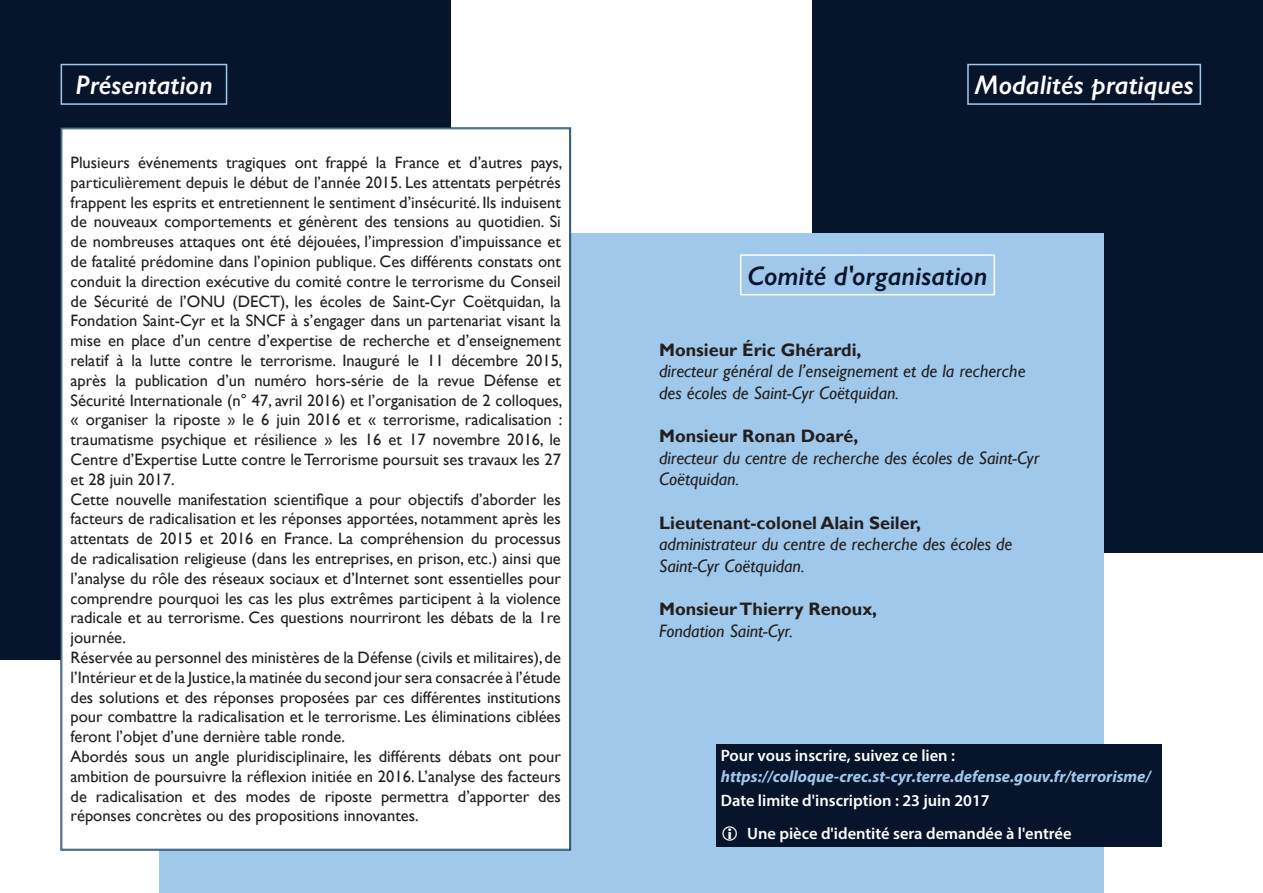
<style>
.page{position:relative;width:1263px;height:893px;background:#fff}
.page>*{position:absolute;margin:0;border:0;box-sizing:border-box;transform-origin:0 0}
.t1{font:italic 600 27px "Gill Sans";color:#fff}
.t2{font:italic 600 27px "Gill Sans";color:#06152c}
.t3{font:italic 18px/21.6px "Gill Sans";color:#231f20}
.t4{font:700 18px "Gill Sans";color:#231f20}
.t5{font:16.5px/19.8px "Gill Sans";color:#231f20}
.t6{font:600 16.5px/33.6px "Myriad Pro";color:#fff}
.t7{font:italic 700 16.5px "Myriad Pro";color:#a0c8ea}
</style>
<div class="page">
<div style="left:0;top:0;width:451px;height:659px;background:#06152c"></div>
<div style="left:812px;top:0;width:451px;height:553px;background:#06152c"></div>
<div style="left:159px;top:234px;width:472px;height:659px;background:#a0c8ea"></div>
<div style="left:631px;top:234px;width:472px;height:659px;background:#a0c8ea"></div>
<div style="left:60px;top:127px;width:511px;height:724px;background:#fff"></div>
<div style="left:61px;top:64px;width:166px;height:41px;border:2px solid #a0c8ea"></div>
<div style="left:967px;top:64px;width:234px;height:41px;border:2px solid #a0c8ea"></div>
<div style="left:740px;top:254px;width:255px;height:41px;border:2px solid #fff"></div>
<div style="left:716px;top:744px;width:446px;height:103px;background:#06152c"></div>
<h1 class="t1" style="left:75px;top:69px;width:139px">Présentation</h1>
<h1 class="t1" style="left:974px;top:69px;width:221px">Modalités pratiques</h1>
<p class="t5" style="left:71px;top:153px;width:493px">Plusieurs événements tragiques ont frappé la France et d’autres pays, particulièrement depuis le début de l’année 2015. Les attentats perpétrés frappent les esprits et entretiennent le sentiment d’insécurité. Ils induisent de nouveaux comportements et génèrent des tensions au quotidien. Si de nombreuses attaques ont été déjouées, l’impression d’impuissance et de fatalité prédomine dans l’opinion publique. Ces différents constats ont conduit la direction exécutive du comité contre le terrorisme du Conseil de Sécurité de l’ONU (DECT), les écoles de Saint-Cyr Coëtquidan, la Fondation Saint-Cyr et la SNCF à s’engager dans un partenariat visant la mise en place d’un centre d’expertise de recherche et d’enseignement relatif à la lutte contre le terrorisme. Inauguré le 11 décembre 2015, après la publication d’un numéro hors-série de la revue Défense et Sécurité Internationale (n° 47, avril 2016) et l’organisation de 2 colloques, « organiser la riposte » le 6 juin 2016 et « terrorisme, radicalisation : traumatisme psychique et résilience » les 16 et 17 novembre 2016, le Centre d’Expertise Lutte contre le Terrorisme poursuit ses travaux les 27 et 28 juin 2017.<br>Cette nouvelle manifestation scientifique a pour objectifs d’aborder les facteurs de radicalisation et les réponses apportées, notamment après les attentats de 2015 et 2016 en France. La compréhension du processus de radicalisation religieuse (dans les entreprises, en prison, etc.) ainsi que l’analyse du rôle des réseaux sociaux et d’Internet sont essentielles pour comprendre pourquoi les cas les plus extrêmes participent à la violence radicale et au terrorisme. Ces questions nourriront les débats de la 1re journée.<br>Réservée au personnel des ministères de la Défense (civils et militaires), de l’Intérieur et de la Justice, la matinée du second jour sera consacrée à l’étude des solutions et des réponses proposées par ces différentes institutions pour combattre la radicalisation et le terrorisme. Les éliminations ciblées feront l’objet d’une dernière table ronde.<br>Abordés sous un angle pluridisciplinaire, les différents débats ont pour ambition de poursuivre la réflexion initiée en 2016. L’analyse des facteurs de radicalisation et des modes de riposte permettra d’apporter des réponses concrètes ou des propositions innovantes.</p>
<h1 class="t2" style="left:748px;top:259px;width:241px">Comité d'organisation</h1>
<p class="t4" style="left:659px;top:339px;width:204px">Monsieur Éric Ghérardi,</p>
<p class="t3" style="left:659px;top:361px;width:368px">directeur général de l’enseignement et de la recherche des écoles de Saint-Cyr Coëtquidan.</p>
<p class="t4" style="left:659px;top:425px;width:201px">Monsieur Ronan Doaré,</p>
<p class="t3" style="left:659px;top:447px;width:382px">directeur du centre de recherche des écoles de Saint-Cyr<br>Coëtquidan.</p>
<p class="t4" style="left:659px;top:512px;width:263px">Lieutenant-colonel Alain Seiler,</p>
<p class="t3" style="left:659px;top:534px;width:355px">administrateur du centre de recherche des écoles de<br>Saint-Cyr Coëtquidan.</p>
<p class="t4" style="left:659px;top:598px;width:220px">Monsieur Thierry Renoux,</p>
<p class="t3" style="left:659px;top:620px;width:135px">Fondation Saint-Cyr.</p>
<p class="t6" style="left:721px;top:738px;width:236px">Pour vous inscrire, suivez ce lien :</p>
<p class="t7" style="left:721px;top:765px;width:432px">https://colloque-crec.st-cyr.terre.defense.gouv.fr/terrorisme/</p>
<p class="t6" style="left:747px;top:783px;width:326px;text-indent:-26px">Date limite d'inscription : 23 juin 2017<br>Une pièce d'identité sera demandée à l'entrée</p>
</div>
